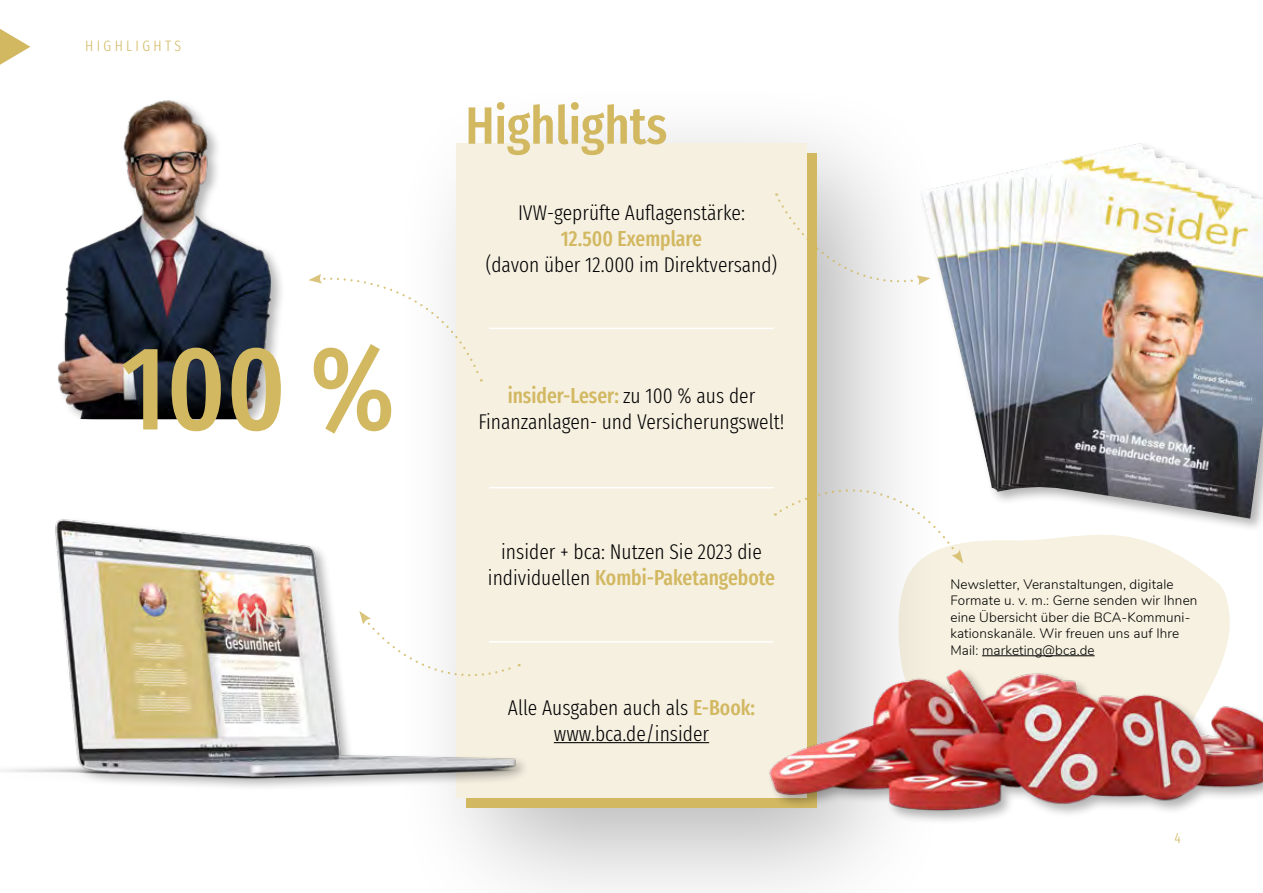
<style>
.page{position:relative;width:1263px;height:893px;background:#fff}
.page>*{position:absolute;margin:0;border:0;box-sizing:border-box;transform-origin:0 0}
.t1{font:500 extra-condensed 119.4px "Fira Sans";color:#d2b861}
.t2{font:500 extra-condensed 52.5px "Fira Sans";color:#d2b861}
.t3{font:300 extra-condensed 21.3px/26.1px "Fira Sans";color:#000;text-align:center}
.t4{font:500 extra-condensed 21.3px "Fira Sans";color:#d2b861}
.t5{font:300 extra-condensed 15px "Fira Sans";letter-spacing:.225em;color:#d2b861}
.t6{font:300 13.5px/16.5px "Nunito";letter-spacing:.01em;color:#000}
.s1{font-weight:500;color:#d2b861}
</style>
<div class="page">
<svg style="left:952px;top:535px;width:278px;height:123px;background:#f6f2e2"></svg>
<svg style="left:0;top:29px;width:30px;height:36px"></svg>
<div style="left:392px;top:79px;width:560px;height:814px;background:#000;opacity:.3"></div>
<div style="left:466px;top:153px;width:350px;height:655px;background:#d2b861"></div>
<div style="left:456px;top:144px;width:350px;height:654px;background:#f6f0e1"></div>
<hr style="left:554px;top:742px;width:155px;height:1px;background:#000">
<img style="left:57px;top:100px;width:225px;height:319px">
<div style="left:918px;top:140px;width:345px;height:393px;background:#000;opacity:.3"></div>
<img style="left:921px;top:143px;width:342px;height:376px">
<hr style="left:489px;top:328px;width:285px;height:1px;background:#fff">
<hr style="left:489px;top:487px;width:285px;height:1px;background:#fff">
<hr style="left:489px;top:641px;width:285px;height:1px;background:#fff">
<svg style="left:775px;top:460px;width:188px;height:103px"></svg>
<svg style="left:308px;top:274px;width:174px;height:107px"></svg>
<svg style="left:776px;top:193px;width:154px;height:98px"></svg>
<img style="left:0;top:501px;width:547px;height:365px">
<hr style="left:982px;top:655px;width:113px;height:1px;background:#000">
<img style="left:764px;top:658px;width:499px;height:166px">
<p class="t5" style="left:85px;top:36px;width:97px">HIGHLIGHTS</p>
<h1 class="t1" style="left:121px;top:293px;width:275px">100 %</h1>
<h2 class="t2" style="left:465px;top:84px;width:203px">Highlights</h2>
<p class="t3" style="left:518px;top:200px;width:228px">IVW-geprüfte Auflagenstärke:</p>
<p class="t4" style="left:561px;top:222px;width:142px">12.500 Exemplare</p>
<p class="t3" style="left:486px;top:252px;width:293px">(davon über 12.000 im Direktversand)</p>
<p class="t3" style="left:478px;top:382px;width:307px"><span class="s1">insider-Leser:</span> zu 100 % aus der<br>Finanzanlagen- und Versicherungswelt!</p>
<p class="t3" style="left:488px;top:538px;width:289px">insider + bca: Nutzen Sie 2023 die individuellen <span class="s1">Kombi-Paketangebote</span></p>
<p class="t3" style="left:508px;top:694px;width:249px">Alle Ausgaben auch als <span class="s1">E-Book: </span>www.bca.de/insider</p>
<p class="t6" style="left:950px;top:575px;width:249px">Newsletter, Veranstaltungen, digitale Formate u. v. m.: Gerne senden wir Ihnen eine Übersicht über die BCA-Kommuni&shy;kationskanäle. Wir freuen uns auf Ihre Mail: marketing@bca.de</p>
<p class="t5" style="left:1174px;top:827px;width:8px">4</p>
</div>
